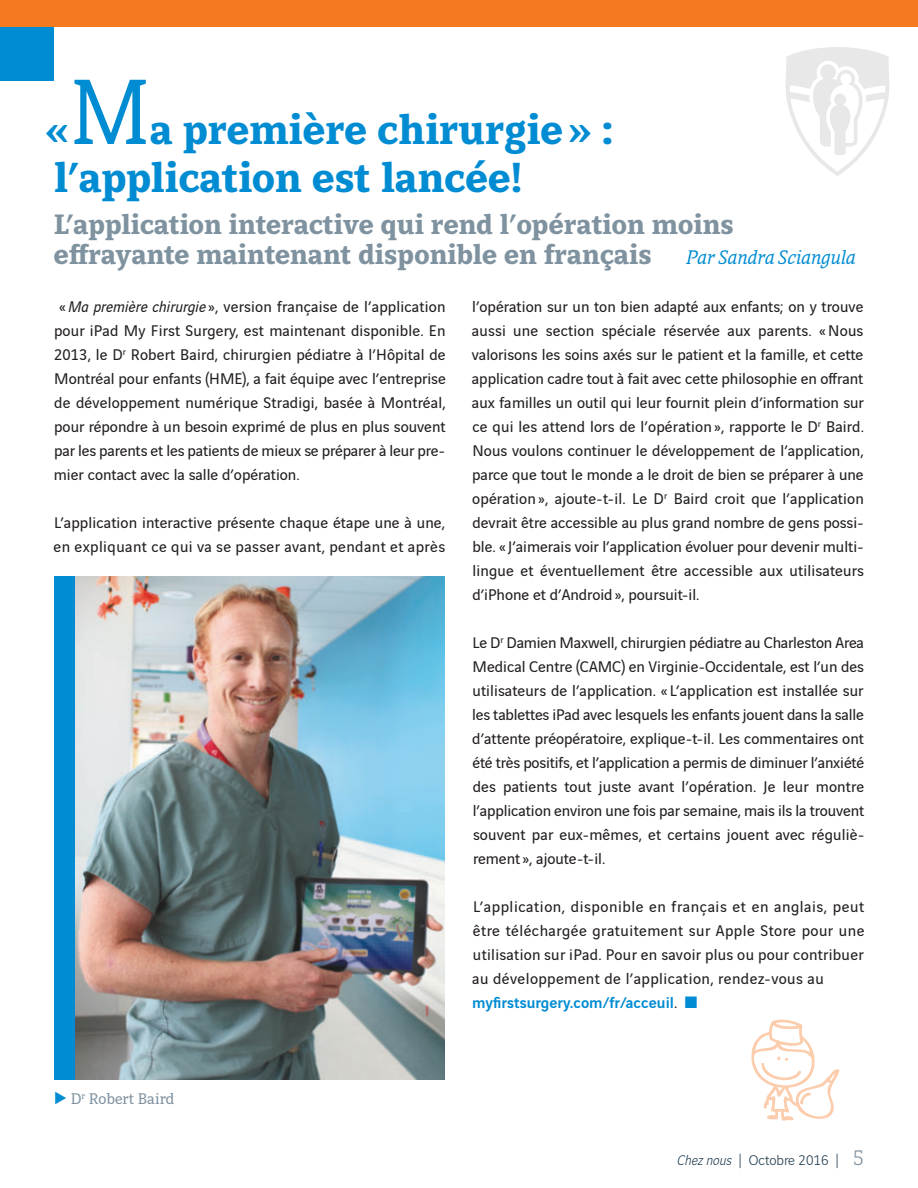
<style>
.page{position:relative;width:918px;height:1188px;background:#fff}
.page>*{position:absolute;margin:0;border:0;box-sizing:border-box;transform-origin:0 0}
.t1{font:700 45px/48px "Vinci Serif";color:#008cd2}
.t2{font:700 30px/30px "Vinci Serif";color:#7f929f}
.t3{font:16.5px/24px "Vinci Sans";letter-spacing:.02em;color:#231f20;text-align:justify}
.t4{font:16.5px "Vinci Serif";color:#7f929f}
.t5{font:300 15px "Vinci Sans";color:#223d50}
.s1{font-weight:400;font-size:99px}
.s2{font-weight:400;font-style:italic;font-size:21px;color:#008cd2}
.s3{font-style:italic}
.s4{font-weight:500;color:#008cd2}
.s5{color:#008cd2}
.s6{font-family:"Lucida Grande";font-size:15px;color:#008cd2}
.s7{font-family:"Vinci Serif";font-size:22.5px;color:#7f929f}
</style>
<div class="page">
<svg style="left:786px;top:47px;width:103px;height:129px"></svg>
<div style="left:0;top:0;width:918px;height:27px;background:#f47921"></div>
<div style="left:0;top:27px;width:54px;height:54px;background:#008cd2"></div>
<img style="left:74px;top:576px;width:370px;height:504px">
<div style="left:54px;top:576px;width:20px;height:504px;background:#008cd2"></div>
<svg style="left:751px;top:1019px;width:88px;height:102px"></svg>
<h1 class="t1" style="left:45px;top:110px;width:569px">«<span class="s1">M</span>a première chirurgie » : l’application est lancée!</h1>
<h2 class="t2" style="left:54px;top:212px;width:803px">L’application interactive qui rend l’opération moins effrayante maintenant disponible en français <span class="s2">Par Sandra Sciangula</span></h2>
<p class="t3" style="left:54px;top:296px;width:393px;text-indent:5px">«<span class="s3">Ma première chirurgie</span> », version française de l’application pour iPad My First Surgery, est maintenant disponible. En 2013, le D<sup>r</sup> Robert Baird, chirurgien pédiatre à l’Hôpital de Montréal pour enfants (HME), a fait équipe avec l’entreprise de développement numérique Stradigi, basée à Montréal, pour répondre à un besoin exprimé de plus en plus souvent par les parents et les patients de mieux se préparer à leur pre&shy;mier contact avec la salle d’opération.</p>
<p class="t3" style="left:54px;top:512px;width:393px">L’application interactive présente chaque étape une à une, en expliquant ce qui va se passer avant, pendant et après</p>
<p class="t3" style="left:472px;top:296px;width:394px">l’opération sur un ton bien adapté aux enfants; on y trouve aussi une section spéciale réservée aux parents. « Nous valorisons les soins axés sur le patient et la famille, et cette application cadre tout à fait avec cette philosophie en offrant aux familles un outil qui leur fournit plein d’information sur ce qui les attend lors de l’opération », rapporte le D<sup>r</sup> Baird.<br>Nous voulons continuer le développement de l’application, parce que tout le monde a le droit de bien se préparer à une opération », ajoute-t-il. Le D<sup>r</sup> Baird croit que l’application devrait être accessible au plus grand nombre de gens possi&shy;ble. « J’aimerais voir l’application évoluer pour devenir multi&shy;lingue et éventuellement être accessible aux utilisateurs d’iPhone et d’Android », poursuit-il.</p>
<p class="t3" style="left:472px;top:632px;width:394px">Le D<sup>r</sup> Damien Maxwell, chirurgien pédiatre au Charleston Area Medical Centre (CAMC) en Virginie-Occidentale, est l’un des utilisateurs de l’application. « L’application est installée sur les tablettes iPad avec lesquels les enfants jouent dans la salle d’attente préopératoire, explique-t-il. Les commentaires ont été très positifs, et l’application a permis de diminuer l’anxiété des patients tout juste avant l’opération. Je leur montre l’application environ une fois par semaine, mais ils la trouvent souvent par eux-mêmes, et certains jouent avec réguliè - rement », ajoute-t-il.</p>
<p class="t3" style="left:472px;top:896px;width:394px;text-align:left">L’application, disponible en français et en anglais, peut être téléchargée gratuitement sur Apple Store pour une utili sation sur iPad. Pour en savoir plus ou pour contribuer au développement de l’application, rendez-vous au <span class="s4">myfirstsurgery.com/fr/acceuil</span>. <span class="s5">■</span></p>
<p class="t4" style="left:54px;top:1093px;width:122px"><span class="s6">▶</span> D<sup>r</sup> Robert Baird</p>
<p class="t5" style="left:677px;top:1151px;width:188px"><span class="s3">Chez nous</span> | Octobre 2016 | <span class="s7">5</span></p>
</div>
